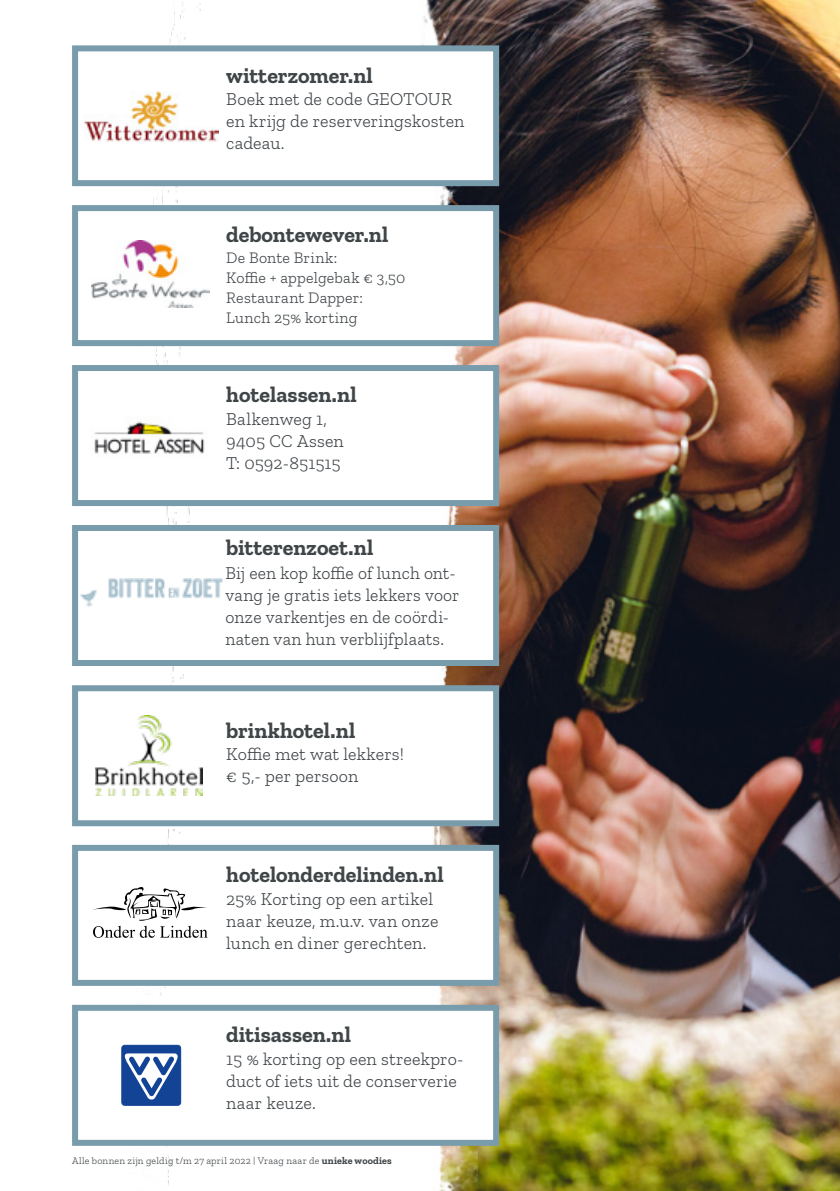
<style>
.page{position:relative;width:840px;height:1191px;background:#fff}
.page>*{position:absolute;margin:0;border:0;box-sizing:border-box;transform-origin:0 0}
.t1{font:700 22px "Zilla Slab";color:#404548}
.t2{font:300 18px/22px "Zilla Slab";letter-spacing:.005em;color:#404548}
.t3{font:300 16px/20px "Zilla Slab";letter-spacing:.01em;color:#404548}
.t4{font:300 10px "Zilla Slab";letter-spacing:.015em;color:#404548}
.s1{font-weight:700}
</style>
<div class="page">
<img style="left:477px;top:0;width:362px;height:1191px">
<img style="left:125px;top:0;width:352px;height:1191px">
<div style="left:72px;top:365px;width:427px;height:141px;background:#fff;border:6px solid #799cac"></div>
<div style="left:72px;top:525px;width:427px;height:141px;background:#fff;border:6px solid #799cac"></div>
<div style="left:72px;top:685px;width:427px;height:141px;background:#fff;border:6px solid #799cac"></div>
<div style="left:72px;top:845px;width:427px;height:141px;background:#fff;border:6px solid #799cac"></div>
<div style="left:72px;top:1004px;width:427px;height:141px;background:#fff;border:6px solid #799cac"></div>
<div style="left:72px;top:205px;width:427px;height:141px;background:#fff;border:6px solid #799cac"></div>
<div style="left:72px;top:45px;width:427px;height:141px;background:#fff;border:6px solid #799cac"></div>
<img style="left:84px;top:91px;width:135px;height:50px">
<img style="left:92px;top:241px;width:117px;height:67px">
<img style="left:94px;top:421px;width:111px;height:33px">
<img style="left:80px;top:578px;width:142px;height:28px">
<img style="left:96px;top:716px;width:106px;height:80px">
<svg style="left:93px;top:887px;width:115px;height:51px"></svg>
<svg style="left:121px;top:1044px;width:60px;height:61px"></svg>
<p class="t1" style="left:226px;top:63px;width:148px">witterzomer.nl</p>
<p class="t2" style="left:226px;top:88px;width:239px">Boek met de code GEOTOUR en krijg de reserveringskosten cadeau.</p>
<p class="t1" style="left:226px;top:222px;width:164px">debontewever.nl</p>
<p class="t3" style="left:226px;top:248px;width:181px">De Bonte Brink:<br>Koffie + appelgebak € 3,50<br>Restaurant Dapper:<br>Lunch 25% korting</p>
<p class="t1" style="left:226px;top:382px;width:132px">hotelassen.nl</p>
<p class="t2" style="left:226px;top:408px;width:119px">Balkenweg 1,<br>9405 CC Assen<br>T: 0592-851515</p>
<p class="t1" style="left:226px;top:535px;width:148px">bitterenzoet.nl</p>
<p class="t2" style="left:225px;top:562px;width:235px">Bij een kop koffie of lunch ont&shy;vang je gratis iets lekkers voor onze varkentjes en de coördi&shy;naten van hun verblijfplaats.</p>
<p class="t1" style="left:226px;top:718px;width:130px">brinkhotel.nl</p>
<p class="t2" style="left:226px;top:743px;width:179px">Koffie met wat lekkers! € 5,- per persoon</p>
<p class="t1" style="left:226px;top:862px;width:219px">hotelonderdelinden.nl</p>
<p class="t2" style="left:226px;top:888px;width:213px">25% Korting op een artikel naar keuze, m.u.v. van onze lunch en diner gerechten.</p>
<p class="t1" style="left:226px;top:1022px;width:126px">ditisassen.nl</p>
<p class="t2" style="left:226px;top:1047px;width:239px">15 % korting op een streekpro&shy;duct of iets uit de conserverie naar keuze.</p>
<p class="t4" style="left:72px;top:1155px;width:321px">Alle bonnen zijn geldig t/m 27 april 2022 | Vraag naar de <span class="s1">unieke woodies</span></p>
</div>
